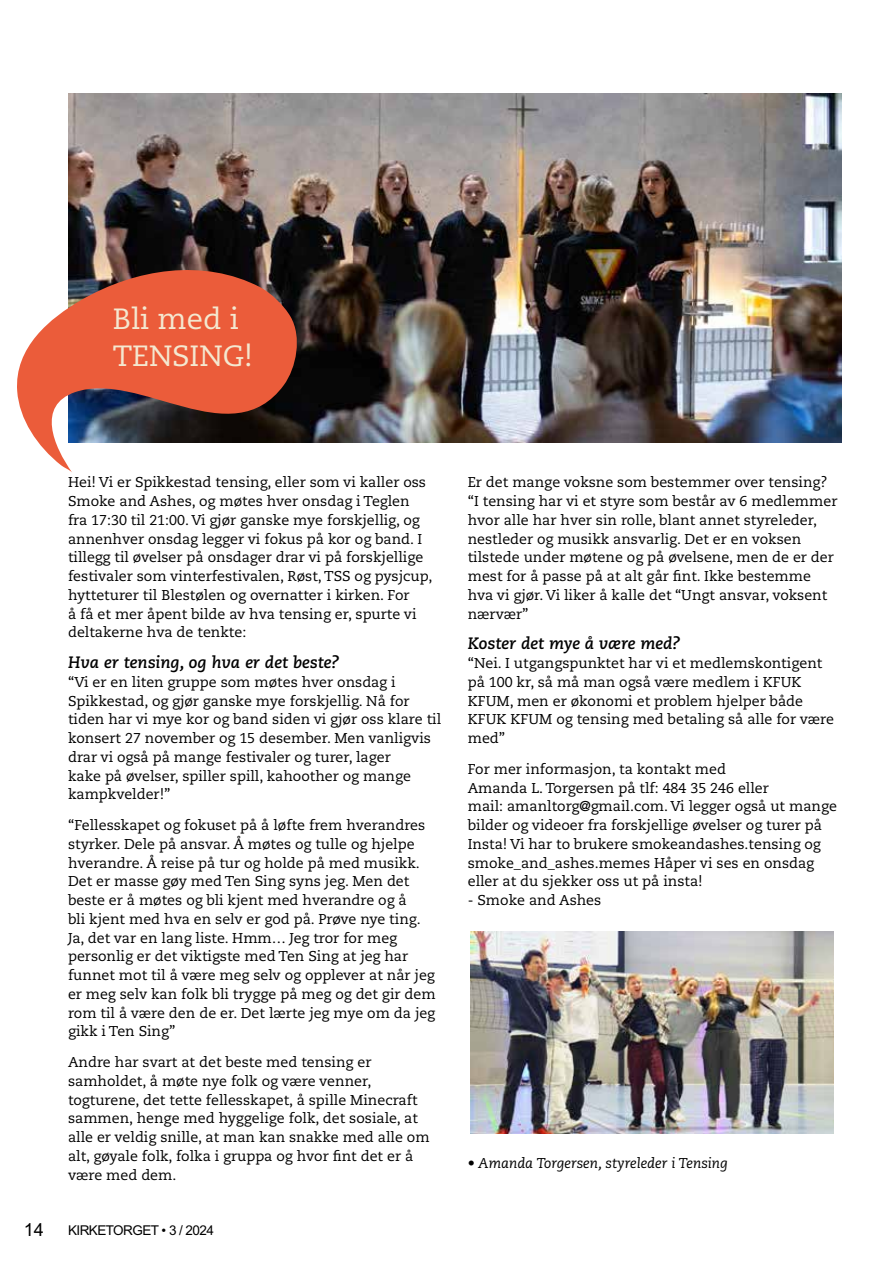
<style>
.page{position:relative;width:893px;height:1263px;background:#fff}
.page>*{position:absolute;margin:0;border:0;box-sizing:border-box;transform-origin:0 0}
.t1{font:29.25px/37.5px "Caecilia LT Pro 55 Roman";color:#f4e8d0}
.t2{font:18px "Arial MT Std";color:#000}
.t3{font:italic 700 16.5px "Caecilia LT Pro 76";color:#000}
.t4{font:14.25px/18.8px "Caecilia LT Pro 55 Roman";color:#000}
.t5{font:italic 14.25px "Caecilia LT Pro 56";color:#000}
.t6{font:13.5px "Arial MT Std";letter-spacing:-.04em;color:#000}
</style>
<div class="page">
<img style="left:68px;top:94px;width:774px;height:348px">
<img style="left:471px;top:931px;width:362px;height:202px">
<svg style="left:17px;top:258px;width:285px;height:214px;fill:#eb5c3a"></svg>
<h1 class="t1" style="left:113px;top:299px;width:142px">Bli med i<br>TENSING!</h1>
<p class="t4" style="left:68px;top:473px;width:366px">Hei! Vi er Spikkestad tensing, eller som vi kaller oss Smoke and Ashes, og møtes hver onsdag i Teglen<br>fra 17:30 til 21:00. Vi gjør ganske mye forskjellig, og annenhver onsdag legger vi fokus på kor og band. I tillegg til øvelser på onsdager drar vi på forskjellige festivaler som vinterfestivalen, Røst, TSS og pysjcup, hytteturer til Blestølen og overnatter i kirken. For<br>å få et mer åpent bilde av hva tensing er, spurte vi deltakerne hva de tenkte:</p>
<p class="t3" style="left:68px;top:651px;width:273px">Hva er tensing, og hva er det beste?</p>
<p class="t4" style="left:68px;top:672px;width:375px">“Vi er en liten gruppe som møtes hver onsdag i Spikkestad, og gjør ganske mye forskjellig. Nå for tiden har vi mye kor og band siden vi gjør oss klare til konsert 27 november og 15 desember. Men vanligvis drar vi også på mange festivaler og turer, lager<br>kake på øvelser, spiller spill, kahoother og mange kampkvelder!”</p>
<p class="t4" style="left:68px;top:815px;width:369px">“Fellesskapet og fokuset på å løfte frem hverandres styrker. Dele på ansvar. Å møtes og tulle og hjelpe hverandre. Å reise på tur og holde på med musikk.<br>Det er masse gøy med Ten Sing syns jeg. Men det beste er å møtes og bli kjent med hverandre og å<br>bli kjent med hva en selv er god på. Prøve nye ting.<br>Ja, det var en lang liste. Hmm… Jeg tror for meg personlig er det viktigste med Ten Sing at jeg har funnet mot til å være meg selv og opplever at når jeg er meg selv kan folk bli trygge på meg og det gir dem rom til å være den de er. Det lærte jeg mye om da jeg gikk i Ten Sing”</p>
<p class="t4" style="left:68px;top:1052px;width:363px">Andre har svart at det beste med tensing er samholdet, å møte nye folk og være venner, togturene, det tette fellesskapet, å spille Minecraft sammen, henge med hyggelige folk, det sosiale, at alle er veldig snille, at man kan snakke med alle om alt, gøyale folk, folka i gruppa og hvor fint det er å være med dem.</p>
<p class="t2" style="left:24px;top:1219px;width:22px">14</p>
<p class="t6" style="left:68px;top:1222px;width:147px">KIRKETORGET • 3 / 2024</p>
<p class="t4" style="left:468px;top:473px;width:371px">Er det mange voksne som bestemmer over tensing? “I tensing har vi et styre som består av 6 medlemmer hvor alle har hver sin rolle, blant annet styreleder, nestleder og musikk ansvarlig. Det er en voksen tilstede under møtene og på øvelsene, men de er der mest for å passe på at alt går fint. Ikke bestemme hva vi gjør. Vi liker å kalle det “Ungt ansvar, voksent nærvær”</p>
<p class="t3" style="left:468px;top:633px;width:214px">Koster det mye å være med?</p>
<p class="t4" style="left:468px;top:653px;width:368px">“Nei. I utgangspunktet har vi et medlemskontigent på 100 kr, så må man også være medlem i KFUK KFUM, men er økonomi et problem hjelper både KFUK KFUM og tensing med betaling så alle for være med”</p>
<p class="t4" style="left:468px;top:759px;width:371px">For mer informasjon, ta kontakt med<br>Amanda L. Torgersen på tlf: 484 35 246 eller<br>mail: amanltorg@gmail.com. Vi legger også ut mange bilder og videoer fra forskjellige øvelser og turer på Insta! Vi har to brukere smokeandashes.tensing og smoke_and_ashes.memes Håper vi ses en onsdag eller at du sjekker oss ut på insta!</p>
<p class="t4" style="left:468px;top:890px;width:135px">- Smoke and Ashes</p>
<p class="t5" style="left:468px;top:1153px;width:261px">• Amanda Torgersen, styreleder i Tensing</p>
</div>
